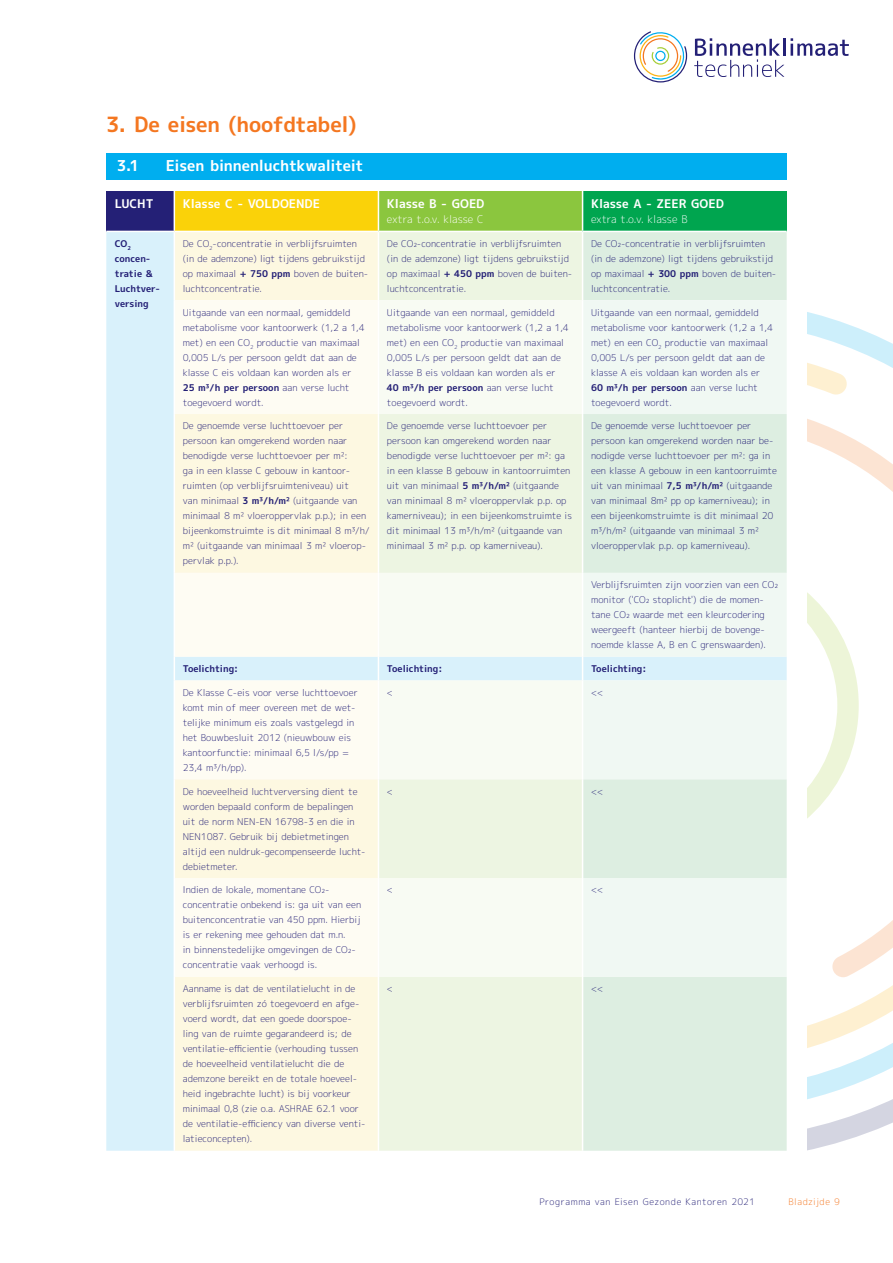
<style>
.page{position:relative;width:893px;height:1263px;background:#fff}
.page>*{position:absolute;margin:0;border:0;box-sizing:border-box;transform-origin:0 0}
.t1{font:21px "mplus 1 c bold";letter-spacing:-.015em;color:#f47721}
.t2{font:15px "mplus 1 c bold";letter-spacing:-.015em;color:#fff}
.t3{font:12px "mplus 1 c bold";color:#fff}
.t4{font:10.5px "mplus 1 c light";letter-spacing:-.01em;color:#fff}
.t5{font:9.3px/15px "mplus 1 c light";color:#242076}
.t6{font:9.3px/15px "mplus 1 c bold";color:#242076}
.t7{font:9px "mplus 1 c light";letter-spacing:.06em;color:#242076}
.t8{font:9px "mplus 1 c light";letter-spacing:.045em;color:#f47721}
.s1{font-family:"mplus 1 c bold"}
.s2{font-family:"mplus 1 c light"}
</style>
<div class="page">
<svg style="left:808px;top:1111px;width:85px;height:39px;fill:#d4d5e1"></svg>
<svg style="left:808px;top:312px;width:85px;height:799px"></svg>
<svg style="left:808px;top:555px;width:51px;height:300px"></svg>
<hr style="left:783px;top:38px;width:3px;height:18px;background:#242076">
<svg style="left:791px;top:38px;width:58px;height:18px"></svg>
<svg style="left:694px;top:38px;width:90px;height:39px"></svg>
<svg style="left:634px;top:31px;width:53px;height:51px"></svg>
<div style="left:106px;top:153px;width:681px;height:26px;background:#00aeef"></div>
<div style="left:106px;top:191px;width:68px;height:40px;background:#242076"></div>
<div style="left:174px;top:191px;width:204px;height:40px;background:#fad209"></div>
<div style="left:378px;top:191px;width:205px;height:40px;background:#8bc63e"></div>
<div style="left:583px;top:191px;width:204px;height:40px;background:#00a54f"></div>
<div style="left:106px;top:232px;width:68px;height:919px;background:#d9f1fb"></div>
<div style="left:175px;top:232px;width:203px;height:919px;background:#fdf8e1"></div>
<div style="left:379px;top:232px;width:203px;height:919px;background:#edf5e2"></div>
<div style="left:583px;top:232px;width:204px;height:919px;background:#ddeee1"></div>
<svg style="left:175px;top:300px;width:203px;height:677px;fill:#fefcf3"></svg>
<svg style="left:379px;top:300px;width:203px;height:677px;fill:#f8fbf3"></svg>
<svg style="left:583px;top:300px;width:204px;height:677px;fill:#f0f8f3"></svg>
<hr style="left:174px;top:191px;width:1px;height:40px;background:#fff">
<hr style="left:378px;top:191px;width:1px;height:40px;background:#fff">
<hr style="left:582px;top:191px;width:1px;height:40px;background:#fff">
<h1 class="t1" style="left:106px;top:116px;width:252px">3. De eisen (hoofdtabel)</h1>
<h2 class="t2" style="left:117px;top:159px;width:24px">3.1</h2>
<h2 class="t2" style="left:166px;top:159px;width:199px">Eisen binnenluchtkwaliteit</h2>
<p class="t3" style="left:115px;top:199px;width:40px">LUCHT</p>
<p class="t3" style="left:183px;top:199px;width:139px">Klasse C - VOLDOENDE</p>
<p class="t3" style="left:387px;top:199px;width:99px">Klasse B - GOED</p>
<p class="t4" style="left:387px;top:214px;width:98px">extra t.o.v. klasse C</p>
<p class="t3" style="left:591px;top:199px;width:134px">Klasse A - ZEER GOED</p>
<p class="t4" style="left:591px;top:214px;width:98px">extra t.o.v. klasse B</p>
<p class="t6" style="left:115px;top:237px;width:47px">CO<sub>2 </sub>concen&shy;tratie &amp;<br>Luchtver&shy;versing</p>
<p class="t5" style="left:183px;top:236px;width:187px">De CO<sub>2</sub>-concentratie in verblijfsruimten (in de ademzone) ligt tijdens gebruikstijd op maximaal <span class="s1">+ 750 ppm</span> boven de buiten&shy;luchtconcentratie.</p>
<p class="t5" style="left:387px;top:236px;width:187px">De CO₂-concentratie in verblijfsruimten (in de ademzone) ligt tijdens gebruikstijd op maximaal <span class="s1">+ 450 ppm</span> boven de buiten&shy;luchtconcentratie.</p>
<p class="t5" style="left:591px;top:236px;width:187px">De CO₂-concentratie in verblijfsruimten (in de ademzone) ligt tijdens gebruikstijd op maximaal <span class="s1">+ 300 ppm</span> boven de buiten&shy;luchtconcentratie.</p>
<p class="t5" style="left:183px;top:305px;width:183px">Uitgaande van een normaal, gemiddeld metabolisme voor kantoorwerk (1,2 a 1,4 met) en een CO<sub>2</sub> productie van maximaal 0,005 L/s per persoon geldt dat aan de klasse C eis voldaan kan worden als er</p>
<p class="t6" style="left:183px;top:380px;width:168px">25 m³/h per persoon <span class="s2">aan verse lucht</span></p>
<p class="t5" style="left:183px;top:395px;width:82px">toegevoerd wordt.</p>
<p class="t5" style="left:387px;top:305px;width:183px">Uitgaande van een normaal, gemiddeld metabolisme voor kantoorwerk (1,2 a 1,4 met) en een CO<sub>2</sub> productie van maximaal 0,005 L/s per persoon geldt dat aan de klasse B eis voldaan kan worden als er</p>
<p class="t6" style="left:387px;top:380px;width:168px">40 m³/h per persoon <span class="s2">aan verse lucht</span></p>
<p class="t5" style="left:387px;top:395px;width:82px">toegevoerd wordt.</p>
<p class="t5" style="left:591px;top:305px;width:183px">Uitgaande van een normaal, gemiddeld metabolisme voor kantoorwerk (1,2 a 1,4 met) en een CO<sub>2</sub> productie van maximaal 0,005 L/s per persoon geldt dat aan de klasse A eis voldaan kan worden als er</p>
<p class="t6" style="left:591px;top:380px;width:168px">60 m³/h per persoon <span class="s2">aan verse lucht</span></p>
<p class="t5" style="left:591px;top:395px;width:82px">toegevoerd wordt.</p>
<p class="t5" style="left:183px;top:419px;width:188px">De genoemde verse luchttoevoer per persoon kan omgerekend worden naar benodigde verse luchttoevoer per m²:<br>ga in een klasse C gebouw in kantoor&shy;ruimten (op verblijfsruimteniveau) uit<br>van minimaal <span class="s1">3 m³/h/m²</span> (uitgaande van minimaal 8 m² vloeroppervlak p.p.); in een bijeenkomstruimte is dit minimaal 8 m³/h/ m² (uitgaande van minimaal 3 m² vloerop&shy;pervlak p.p.).</p>
<p class="t5" style="left:387px;top:419px;width:186px">De genoemde verse luchttoevoer per persoon kan omgerekend worden naar benodigde verse luchttoevoer per m²: ga in een klasse B gebouw in kantoorruimten uit van minimaal <span class="s1">5 m³/h/m²</span> (uitgaande van minimaal 8 m² vloeroppervlak p.p. op kamerniveau); in een bijeenkomstruimte is dit minimaal 13 m³/h/m² (uitgaande van minimaal 3 m² p.p. op kamerniveau).</p>
<p class="t5" style="left:591px;top:419px;width:187px">De genoemde verse luchttoevoer per persoon kan omgerekend worden naar be&shy;nodigde verse luchttoevoer per m²: ga in een klasse A gebouw in een kantoorruimte uit van minimaal <span class="s1">7,5 m³/h/m²</span> (uitgaande van minimaal 8m² pp op kamerniveau); in een bijeenkomstruimte is dit minimaal 20 m³/h/m² (uitgaande van minimaal 3 m² vloeroppervlak p.p. op kamerniveau).</p>
<p class="t5" style="left:591px;top:577px;width:188px">Verblijfsruimten zijn voorzien van een CO₂ monitor ('CO₂ stoplicht') die de momen&shy;tane CO₂ waarde met een kleurcodering weergeeft (hanteer hierbij de bovenge&shy;noemde klasse A, B en C grenswaarden).</p>
<p class="t6" style="left:183px;top:662px;width:57px">Toelichting:</p>
<p class="t6" style="left:387px;top:662px;width:57px">Toelichting:</p>
<p class="t6" style="left:591px;top:662px;width:57px">Toelichting:</p>
<p class="t5" style="left:183px;top:685px;width:176px">De Klasse C-eis voor verse luchttoevoer komt min of meer overeen met de wet&shy;telijke minimum eis zoals vastgelegd in het Bouwbesluit 2012 (nieuwbouw eis kantoorfunctie: minimaal 6,5 l/s/pp = 23,4 m³/h/pp).</p>
<p class="t5" style="left:387px;top:685px;width:8px">&lt;</p>
<p class="t5" style="left:591px;top:685px;width:14px">&lt;&lt;</p>
<p class="t5" style="left:183px;top:784px;width:184px">De hoeveelheid luchtverversing dient te worden bepaald conform de bepalingen uit de norm NEN-EN 16798-3 en die in NEN1087. Gebruik bij debietmetingen altijd een nuldruk-gecompenseerde lucht&shy;debietmeter.</p>
<p class="t5" style="left:387px;top:784px;width:8px">&lt;</p>
<p class="t5" style="left:591px;top:784px;width:14px">&lt;&lt;</p>
<p class="t5" style="left:183px;top:882px;width:180px">Indien de lokale, momentane CO₂- concentratie onbekend is: ga uit van een buitenconcentratie van 450 ppm. Hierbij is er rekening mee gehouden dat m.n.<br>in binnenstedelijke omgevingen de CO₂- concentratie vaak verhoogd is.</p>
<p class="t5" style="left:387px;top:883px;width:8px">&lt;</p>
<p class="t5" style="left:591px;top:883px;width:14px">&lt;&lt;</p>
<p class="t5" style="left:183px;top:982px;width:184px">Aanname is dat de ventilatielucht in de verblijfsruimten zó toegevoerd en afge&shy;voerd wordt, dat een goede doorspoe&shy;ling van de ruimte gegarandeerd is; de ventilatie-efficientie (verhouding tussen de hoeveelheid ventilatielucht die de ademzone bereikt en de totale hoeveel&shy;heid ingebrachte lucht) is bij voorkeur minimaal 0,8 (zie o.a. ASHRAE 62.1 voor de ventilatie-efficiency van diverse venti&shy;latieconcepten).</p>
<p class="t5" style="left:387px;top:982px;width:8px">&lt;</p>
<p class="t5" style="left:591px;top:982px;width:14px">&lt;&lt;</p>
<p class="t7" style="left:539px;top:1198px;width:217px">Programma van Eisen Gezonde Kantoren 2021</p>
<p class="t8" style="left:788px;top:1197px;width:53px">Bladzijde 9</p>
</div>
